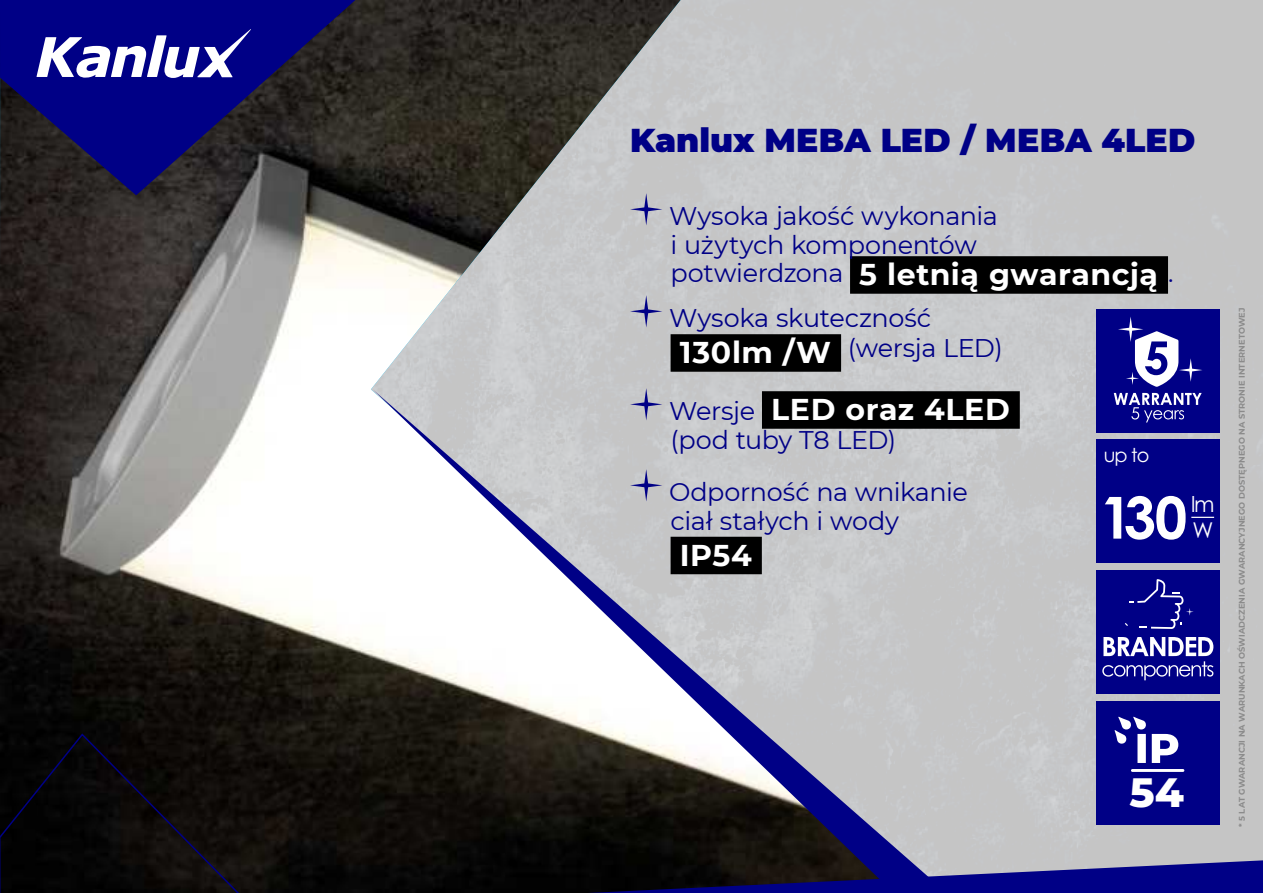
<style>
.page{position:relative;width:1263px;height:893px;background:#fff}
.page>*{position:absolute;margin:0;border:0;box-sizing:border-box;transform-origin:0 0}
.t1{font:700 58.05px "Century Gothic";color:#fff}
.t2{font:800 40.95px "Montserrat";color:#fff}
.t3{font:900 33px "Montserrat";color:#000086}
.t4{font:700 30px "Montserrat";letter-spacing:.015em;color:#fff}
.t5{font:25.5px/28.5px "Montserrat";letter-spacing:-.015em;color:#000086}
.t6{font:21.75px/26.5px "Century Gothic";color:#fff}
.t7{font:19.35px "Century Gothic";color:#fff}
.t8{font:700 8.25px "Montserrat";letter-spacing:.01em;color:#8b8b8b}
.s1{font-weight:400;font-size:25.5px;color:#000086}
.s2{font-weight:700;font-size:30px;color:#fff}
</style>
<div class="page">
<div style="left:940px;top:0;width:323px;height:860px;background:#c5c5c5"></div>
<img style="left:0;top:0;width:934px;height:893px">
<svg style="left:0;top:732px;width:243px;height:161px;background:#0a0809"></svg>
<svg style="left:0;top:0;width:355px;height:195px;background:#141354"></svg>
<svg style="left:37px;top:29px;width:214px;height:49px"></svg>
<svg style="left:373px;top:390px;width:574px;height:503px;fill:#c5c6c8"></svg>
<svg style="left:587px;top:860px;width:676px;height:33px;background:#1f1e64"></svg>
<div style="left:850px;top:256px;width:318px;height:38px;background:#000"></div>
<div style="left:670px;top:334px;width:171px;height:38px;background:#000"></div>
<div style="left:762px;top:391px;width:258px;height:38px;background:#000"></div>
<div style="left:670px;top:537px;width:92px;height:37px;background:#000"></div>
<svg style="left:630px;top:193px;width:32px;height:32px"></svg>
<svg style="left:630px;top:295px;width:32px;height:32px"></svg>
<svg style="left:630px;top:388px;width:32px;height:32px"></svg>
<svg style="left:630px;top:469px;width:32px;height:32px"></svg>
<div style="left:1096px;top:702px;width:124px;height:123px;background:#000086"></div>
<hr style="left:1131px;top:769px;width:53px;height:3px;background:#fff">
<svg style="left:1114px;top:716px;width:64px;height:47px"></svg>
<div style="left:1096px;top:309px;width:124px;height:123px;background:#000086"></div>
<svg style="left:1114px;top:393px;width:88px;height:29px"></svg>
<svg style="left:1118px;top:317px;width:84px;height:70px"></svg>
<div style="left:1096px;top:571px;width:124px;height:123px;background:#000086"></div>
<svg style="left:1102px;top:637px;width:111px;height:43px"></svg>
<svg style="left:1125px;top:579px;width:69px;height:50px"></svg>
<div style="left:1096px;top:440px;width:123px;height:123px;background:#000086"></div>
<svg style="left:1191px;top:517px;width:23px;height:1px"></svg>
<p class="t3" style="left:630px;top:124px;width:567px">Kanlux MEBA LED / MEBA 4LED</p>
<p class="t5" style="left:669px;top:201px;width:330px">Wysoka jakość wykonania i użytych komponentów</p>
<p class="t4" style="left:671px;top:253px;width:504px"><span class="s1">potwierdzona</span> 5 letnią gwarancją <span class="s1">.</span></p>
<p class="t5" style="left:680px;top:302px;width:324px;line-height:30px;text-indent:-11px">Wysoka skuteczność<br><span class="s2">130lm /W</span> (wersja LED)</p>
<p class="t4" style="left:669px;top:388px;width:342px"><span class="s1">Wersje</span> LED oraz 4LED</p>
<p class="t5" style="left:669px;top:413px;width:300px;line-height:52.5px">(pod tuby T8 LED)<br>Odporność na wnikanie</p>
<p class="t5" style="left:671px;top:506px;width:230px">ciał stałych i wody</p>
<p class="t4" style="left:680px;top:534px;width:74px">IP54</p>
<p class="t7" style="left:1104px;top:447px;width:47px">up to</p>
<p class="t6" style="left:1191px;top:493px;width:25px">lm<br>W</p>
<h1 class="t1" style="left:1100px;top:485px;width:89px">130</h1>
<h2 class="t2" style="left:1129px;top:769px;width:56px">54</h2>
<p class="t8" style="left:1236px;top:827px;width:521px;rotate:-90deg">* 5 LAT GWARANCJI NA WARUNKACH OŚWIADCZENIA GWARANCYJNEGO DOSTĘPNEGO NA STRONIE INTERNETOWEJ</p>
</div>
